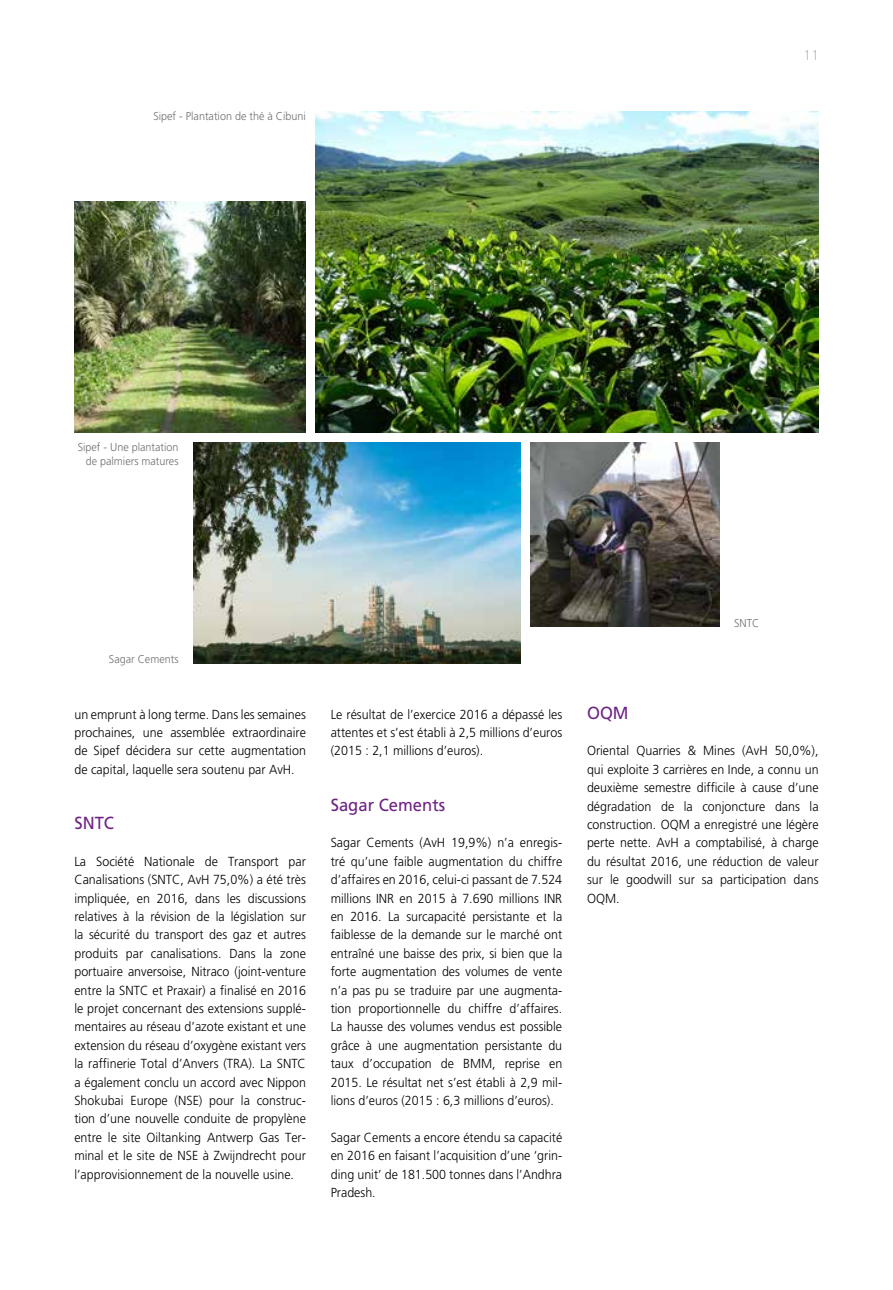
<style>
.page{position:relative;width:893px;height:1290px;background:#fff}
.page>*{position:absolute;margin:0;border:0;box-sizing:border-box;transform-origin:0 0}
.t1{font:17.5px "Frutiger LT Pro";color:#6e2383;scale:.95 1}
.t2{font:300 condensed 14px "Frutiger LT Pro";color:#b3b2b2}
.t3{font:300 13.12px/18.4px "Frutiger LT Pro";color:#000;text-align:justify;scale:.95 1}
.t4{font:300 11.38px/14px "Frutiger LT Pro";color:#706f6f;text-align:right;scale:.95 1}
</style>
<div class="page">
<img style="left:316px;top:111px;width:503px;height:322px">
<img style="left:74px;top:201px;width:232px;height:232px">
<img style="left:193px;top:442px;width:328px;height:221px">
<img style="left:531px;top:442px;width:188px;height:184px">
<p class="t4" style="left:153px;top:109px;width:162px">Sipef - Plantation de thé à Cibuni</p>
<p class="t2" style="left:804px;top:47px;width:16px">11</p>
<p class="t4" style="left:78px;top:440px;width:108px">Sipef - Une plantation de palmiers matures</p>
<p class="t4" style="left:109px;top:652px;width:75px">Sagar Cements</p>
<p class="t3" style="left:74px;top:705px;width:245px">un emprunt à long terme. Dans les semaines prochaines, une assemblée extraordinaire de Sipef décidera sur cette augmentation de capital, laquelle sera soutenu par AvH.</p>
<h1 class="t1" style="left:74px;top:812px;width:43px">SNTC</h1>
<p class="t3" style="left:74px;top:852px;width:245px">La Société Nationale de Transport par Canalisations (SNTC, AvH 75,0%) a été très impliquée, en 2016, dans les discussions relatives à la révision de la législation sur la sécurité du transport des gaz et autres produits par canalisations. Dans la zone portuaire anversoise, Nitraco (joint-venture entre la SNTC et Praxair) a finalisé en 2016 le projet concernant des extensions supplé&shy;mentaires au réseau d’azote existant et une extension du réseau d’oxygène existant vers la raffinerie Total d’Anvers (TRA). La SNTC a également conclu un accord avec Nippon Shokubai Europe (NSE) pour la construc&shy;tion d’une nouvelle conduite de propylène entre le site Oiltanking Antwerp Gas Ter&shy;minal et le site de NSE à Zwijndrecht pour l’approvisionnement de la nouvelle usine.</p>
<p class="t3" style="left:331px;top:705px;width:245px">Le résultat de l’exercice 2016 a dépassé les attentes et s’est établi à 2,5 millions d’euros (2015 : 2,1 millions d’euros).</p>
<h1 class="t1" style="left:331px;top:794px;width:122px">Sagar Cements</h1>
<p class="t3" style="left:331px;top:834px;width:245px">Sagar Cements (AvH 19,9%) n’a enregis&shy;tré qu’une faible augmentation du chiffre d’affaires en 2016, celui-ci passant de 7.524 millions INR en 2015 à 7.690 millions INR en 2016. La surcapacité persistante et la faiblesse de la demande sur le marché ont entraîné une baisse des prix, si bien que la forte augmentation des volumes de vente n’a pas pu se traduire par une augmenta&shy;tion proportionnelle du chiffre d’affaires.<br>La hausse des volumes vendus est possible grâce à une augmentation persistante du taux d’occupation de BMM, reprise en 2015. Le résultat net s’est établi à 2,9 mil&shy;lions d’euros (2015 : 6,3 millions d’euros).</p>
<p class="t3" style="left:331px;top:1128px;width:245px">Sagar Cements a encore étendu sa capacité en 2016 en faisant l’acquisition d’une ‘grin&shy;ding unit’ de 181.500 tonnes dans l’Andhra Pradesh.</p>
<p class="t4" style="left:734px;top:616px;width:28px">SNTC</p>
<h1 class="t1" style="left:587px;top:702px;width:45px">OQM</h1>
<p class="t3" style="left:587px;top:742px;width:245px">Oriental Quarries &amp; Mines (AvH 50,0%), qui exploite 3 carrières en Inde, a connu un deuxième semestre difficile à cause d’une dégradation de la conjoncture dans la construction. OQM a enregistré une légère perte nette. AvH a comptabilisé, à charge du résultat 2016, une réduction de valeur sur le goodwill sur sa participation dans OQM.</p>
</div>
